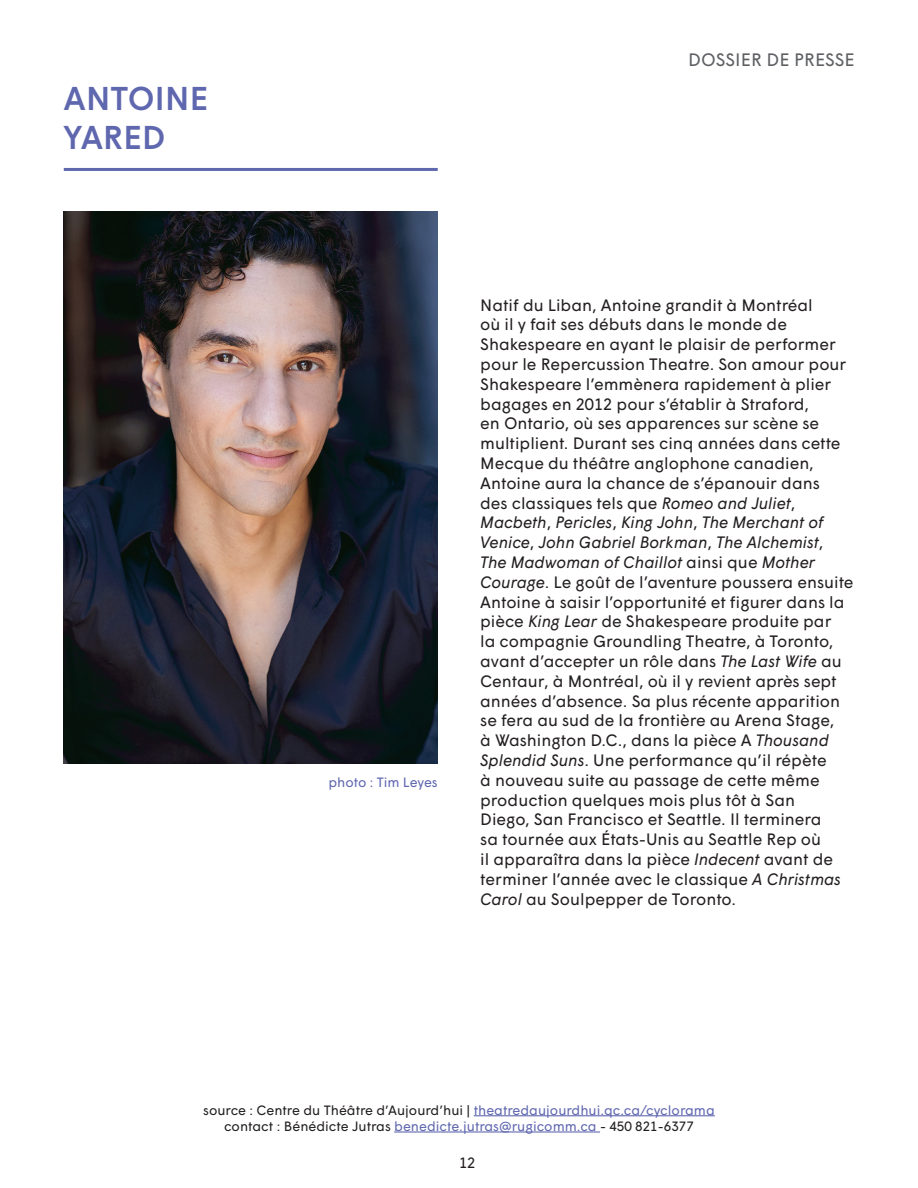
<style>
.page{position:relative;width:918px;height:1188px;background:#fff}
.page>*{position:absolute;margin:0;border:0;box-sizing:border-box;transform-origin:0 0}
.titre{font:500 33px/39.6px "Wigrum";letter-spacing:.01em;color:#5f67af}
.t1{font:18px "Wigrum";color:#5e6063}
.t2{font:16.5px/19.8px "Wigrum";color:#231f20}
.t3{font:15px "Wigrum";color:#231f20}
.t4{font:13.5px/16.2px "Wigrum";color:#231f20;text-align:center}
.t5{font:13.5px "Wigrum";letter-spacing:-.01em;color:#5f67af}
.s1{font-style:italic}
.s2{color:#5f67af}
</style>
<div class="page">
<hr style="left:474px;top:1115px;width:241px;height:1px;background:#5f67af">
<hr style="left:394px;top:1131px;width:206px;height:2px;background:#5f67af">
<img style="left:64px;top:212px;width:374px;height:551px">
<hr style="left:64px;top:168px;width:374px;height:3px;background:#5f67af">
<p class="titre" style="left:64px;top:76px;width:146px">ANTOINE<br>YARED</p>
<p class="t1" style="left:688px;top:46px;width:168px">DOSSIER DE PRESSE</p>
<p class="t5" style="left:328px;top:772px;width:111px">photo : Tim Leyes</p>
<p class="t2" style="left:480px;top:294px;width:375px">Natif du Liban, Antoine grandit à Montréal<br>où il y fait ses débuts dans le monde de Shakespeare en ayant le plaisir de performer pour le Repercussion Theatre. Son amour pour Shakespeare l’emmènera rapidement à plier bagages en 2012 pour s’établir à Straford,<br>en Ontario, où ses apparences sur scène se multiplient. Durant ses cinq années dans cette Mecque du théâtre anglophone canadien, Antoine aura la chance de s’épanouir dans<br>des classiques tels que <span class="s1">Romeo and Juliet</span>, <span class="s1">Macbeth</span>, <span class="s1">Pericles</span>, <span class="s1">King John</span>, <span class="s1">The Merchant of Venice</span>, <span class="s1">John Gabriel Borkman</span>, <span class="s1">The Alchemist</span>, <span class="s1">The Madwoman of Chaillot</span> ainsi que <span class="s1">Mother Courage</span>. Le goût de l’aventure poussera ensuite Antoine à saisir l’opportunité et figurer dans la pièce <span class="s1">King Lear</span> de Shakespeare produite par<br>la compagnie Groundling Theatre, à Toronto, avant d’accepter un rôle dans <span class="s1">The Last Wife</span> au Centaur, à Montréal, où il y revient après sept années d’absence. Sa plus récente apparition se fera au sud de la frontière au Arena Stage,<br>à Washington D.C., dans la pièce A <span class="s1">Thousand Splendid Suns</span>. Une performance qu’il répète<br>à nouveau suite au passage de cette même production quelques mois plus tôt à San<br>Diego, San Francisco et Seattle. Il terminera<br>sa tournée aux États-Unis au Seattle Rep où<br>il apparaîtra dans la pièce <span class="s1">Indecent</span> avant de terminer l’année avec le classique <span class="s1">A Christmas Carol</span> au Soulpepper de Toronto.</p>
<p class="t4" style="left:203px;top:1101px;width:513px">source : Centre du Théâtre d’Aujourd’hui | <span class="s2">theatredaujourdhui.qc.ca/cyclorama </span>contact : Bénédicte Jutras <span class="s2">benedicte.jutras@rugicomm.ca</span> - 450 821-6377</p>
<p class="t3" style="left:459px;top:1151px;width:18px">12</p>
</div>
